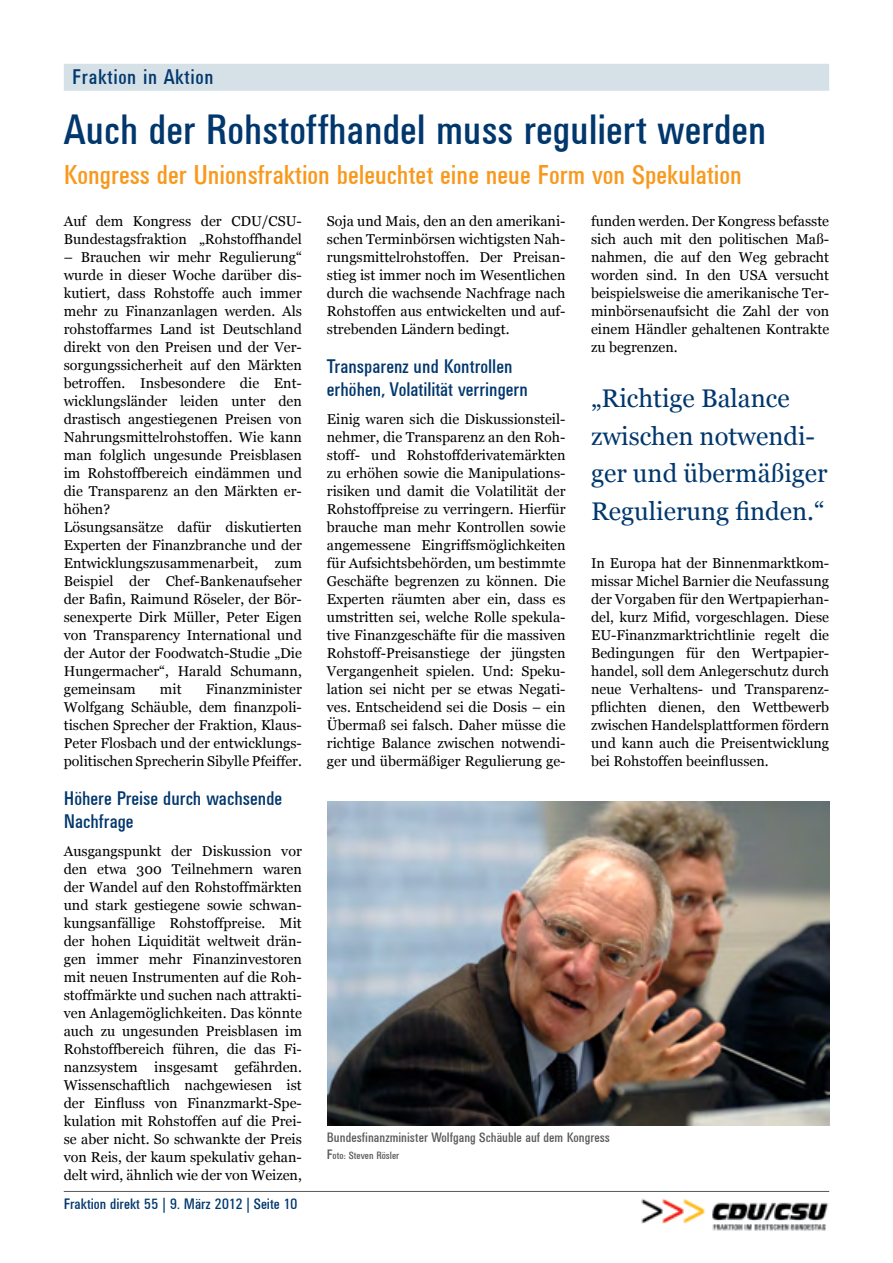
<style>
.page{position:relative;width:893px;height:1263px;background:#fff}
.page>*{position:absolute;margin:0;border:0;box-sizing:border-box;transform-origin:0 0}
.t1{font:42px "Univers Condensed BSK";color:#00376d}
.t2{font:27px "Univers Condensed BSK";color:#f8991d}
.t3{font:25.5px/37.5px "Georgia";color:#00376d}
.t4{font:21px "Univers Condensed BSK";letter-spacing:.03em;color:#00376d}
.t5{font:19.5px/22.5px "Univers Condensed BSK";color:#00376d}
.t6{font:15px "Univers Condensed BSK";color:#00376d}
.t7{font:14.25px/18px "Georgia";color:#000;text-align:justify}
.t8{font:13.5px "Univers Condensed BSK";color:#58595b}
.t9{font:10.5px "Univers Condensed BSK";color:#58595b}
.s1{font-size:13.5px}
</style>
<div class="page">
<img style="left:641px;top:1198px;width:188px;height:33px">
<hr style="left:64px;top:1191px;width:765px;height:1px;background:#58595b">
<div style="left:64px;top:64px;width:765px;height:27px;background:#d6e1e7"></div>
<img style="left:327px;top:802px;width:502px;height:324px">
<h3 class="t4" style="left:72px;top:66px;width:143px">Fraktion in Aktion</h3>
<h1 class="t1" style="left:64px;top:107px;width:704px">Auch der Rohstoffhandel muss reguliert werden</h1>
<h2 class="t2" style="left:64px;top:160px;width:680px">Kongress der Unionsfraktion beleuchtet eine neue Form von Spekulation</h2>
<p class="t7" style="left:64px;top:212px;width:240px">Auf dem Kongress der CDU/CSU-<br>Bundestagsfraktion „Rohstoffhandel</p>
<p class="t7" style="left:64px;top:248px;width:240px;text-align:left">– Brauchen wir mehr Regulierung“ wurde in dieser Woche darüber dis&shy;kutiert, dass Rohstoffe auch immer mehr zu Finanzanlagen werden. Als rohstoffarmes Land ist Deutschland direkt von den Preisen und der Ver&shy;sorgungssicherheit auf den Märkten betroffen. Insbesondere die Ent&shy;wicklungsländer leiden unter den drastisch angestiegenen Preisen von Nahrungsmittelrohstoffen. Wie kann man folglich ungesunde Preisblasen im Rohstoffbereich eindämmen und die Transparenz an den Märkten er&shy;höhen?<br>Lösungsansätze dafür diskutierten Experten der Finanzbranche und der Entwicklungszusammenarbeit, zum Beispiel der Chef-Bankenaufseher der Bafin, Raimund Röseler, der Bör&shy;senexperte Dirk Müller, Peter Eigen von Transparency International und der Autor der Foodwatch-Studie „Die Hungermacher“, Harald Schumann, gemeinsam</p>
<p class="t7" style="left:64px;top:680px;width:240px;text-indent:142px">Finanzminister Wolfgang Schäuble, dem finanzpoli&shy;tischen Sprecher der Fraktion, Klaus-Peter Flosbach und der entwicklungs&shy;politischen Sprecherin Sibylle Pfeiffer.</p>
<h3 class="t5" style="left:64px;top:788px;width:220px">Höhere Preise durch wachsende<br>Nachfrage</h3>
<p class="t7" style="left:64px;top:842px;width:240px">Ausgangspunkt der Diskussion vor den etwa 300 Teilnehmern waren der Wandel auf den Rohstoffmärkten und stark gestiegene sowie schwan&shy;kungsanfällige Rohstoffpreise. Mit der hohen Liquidität weltweit drän&shy;gen immer mehr Finanzinvestoren mit neuen Instrumenten auf die Roh&shy;stoffmärkte und suchen nach attrakti&shy;ven Anlagemöglichkeiten. Das könnte auch zu ungesunden Preisblasen im Rohstoffbereich führen, die das Fi&shy;nanzsystem insgesamt gefährden.<br>Wissenschaftlich nachgewiesen ist der Einfluss von Finanzmarkt-Spe&shy;kulation mit Rohstoffen auf die Prei&shy;se aber nicht. So schwankte der Preis von Reis, der kaum spekulativ gehan&shy;delt wird, ähnlich wie der von Weizen,</p>
<p class="t7" style="left:160px;top:680px;width:23px">mit</p>
<p class="t6" style="left:64px;top:1196px;width:235px">Fraktion direkt 55 | 9. März 2012 | Seite 10</p>
<p class="t7" style="left:327px;top:212px;width:240px">Soja und Mais, den an den amerikani&shy;schen Terminbörsen wichtigsten Nah&shy;rungsmittelrohstoffen. Der Preisan&shy;stieg ist immer noch im Wesentlichen durch die wachsende Nachfrage nach Rohstoffen aus entwickelten und auf&shy;strebenden Ländern bedingt.</p>
<h3 class="t5" style="left:327px;top:356px;width:203px">Transparenz und Kontrollen erhöhen, Volatilität verringern</h3>
<p class="t7" style="left:327px;top:410px;width:240px">Einig waren sich die Diskussionsteil&shy;nehmer, die Transparenz an den Roh&shy;stoff- und Rohstoffderivatemärkten zu erhöhen sowie die Manipulations&shy;risiken und damit die Volatilität der Rohstoffpreise zu verringern. Hierfür brauche man mehr Kontrollen sowie angemessene Eingriffsmöglichkeiten für Aufsichtsbehörden, um bestimmte Geschäfte begrenzen zu können. Die Experten räumten aber ein, dass es umstritten sei, welche Rolle spekula&shy;tive Finanzgeschäfte für die massiven Rohstoff-Preisanstiege der jüngsten Vergangenheit spielen. Und: Speku&shy;lation sei nicht per se etwas Negati&shy;ves. Entscheidend sei die Dosis – ein Übermaß sei falsch. Daher müsse die richtige Balance zwischen notwendi&shy;ger und übermäßiger Regulierung ge-</p>
<p class="t7" style="left:591px;top:212px;width:240px">funden werden. Der Kongress befasste sich auch mit den politischen Maß&shy;nahmen, die auf den Weg gebracht worden sind. In den USA versucht beispielsweise die amerikanische Ter&shy;minbörsenaufsicht die Zahl der von einem Händler gehaltenen Kontrakte zu begrenzen.</p>
<h3 class="t3" style="left:591px;top:380px;width:238px">„Richtige Balance zwischen notwendi&shy;ger und übermäßiger<br>Regulierung finden.“</h3>
<p class="t7" style="left:591px;top:554px;width:240px">In Europa hat der Binnenmarktkom&shy;missar Michel Barnier die Neufassung der Vorgaben für den Wertpapierhan&shy;del, kurz Mifid, vorgeschlagen. Diese EU-Finanzmarktrichtlinie regelt die Bedingungen für den Wertpapier&shy;handel, soll dem Anlegerschutz durch neue Verhaltens- und Transparenz&shy;pflichten dienen, den Wettbewerb zwischen Handelsplattformen fördern und kann auch die Preisentwicklung bei Rohstoffen beeinflussen.</p>
<p class="t8" style="left:327px;top:1130px;width:284px">Bundesfinanzminister Wolfgang Schäuble auf dem Kongress</p>
<p class="t9" style="left:327px;top:1149px;width:74px"><span class="s1">F</span>oto: Steven Rösler</p>
</div>
